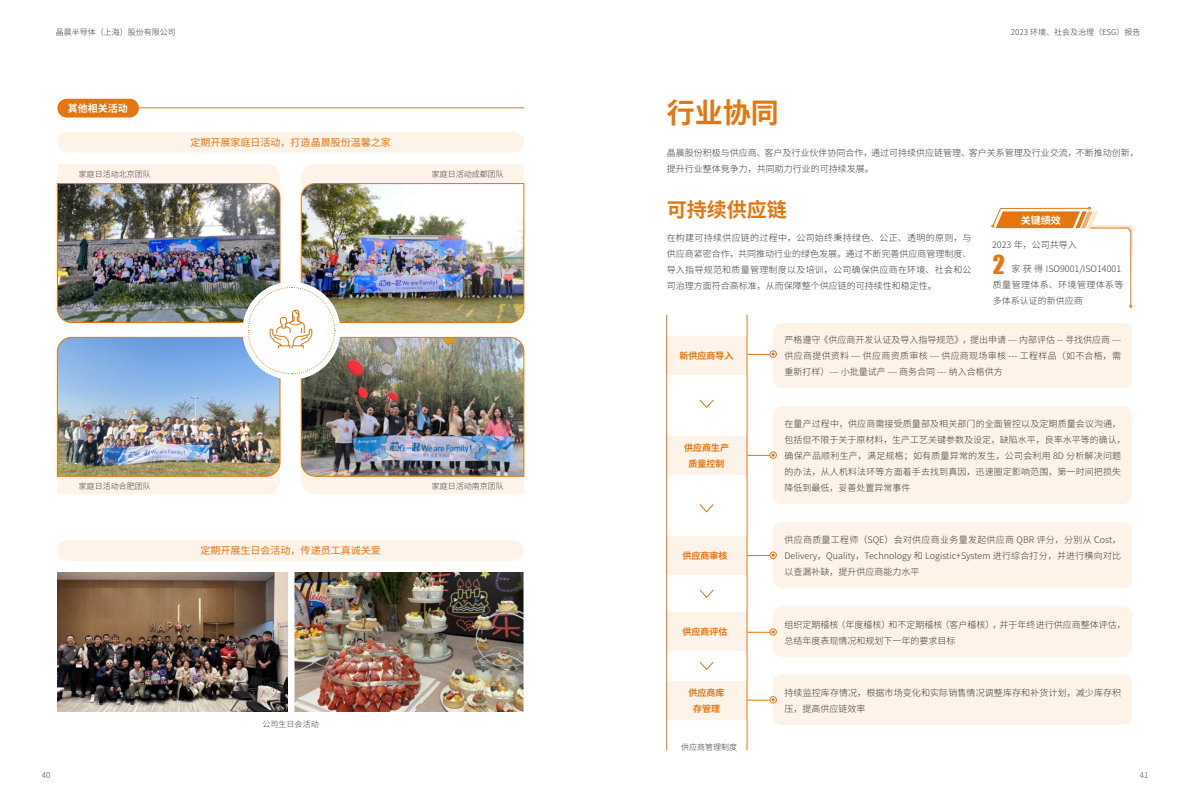
<style>
.page{position:relative;width:1191px;height:808px;background:#fff}
.page>*{position:absolute;margin:0;border:0;box-sizing:border-box;transform-origin:0 0}
.t1{font:700 28px "Source Han Sans CN";color:#e47610}
.t2{font:24px "Impact";color:#e47610}
.t3{font:700 20px "Source Han Sans CN";color:#e47610}
.t4{font:10px "Source Han Sans CN";color:#e47610}
.t5{font:700 10px "Source Han Sans CN";color:#fff}
.t6{font:300 9px/16px "Source Han Sans CN";color:#3e3a39}
.t7{font:700 9px/16px "Source Han Sans CN";color:#e47610;text-align:center}
.t8{font:300 9px/16px "Source Han Sans CN";letter-spacing:.045em;color:#3e3a39}
.t9{font:300 8px "Source Han Sans CN";color:#3e3a39}
.t10{font:300 8px "Source Han Sans CN";color:#4c4948}
</style>
<div class="page">
<img style="left:57px;top:573px;width:230px;height:138px">
<img style="left:294px;top:573px;width:230px;height:138px">
<div style="left:57px;top:99px;width:82px;height:19px;background:#e47610;border-radius:9px"></div>
<hr style="left:139px;top:108px;width:385px;height:1px;background:#e47610">
<div style="left:57px;top:132px;width:467px;height:20px;background:#fdf3e9;border-radius:10px"></div>
<div style="left:57px;top:540px;width:467px;height:21px;background:#fdf3e9;border-radius:10px"></div>
<img style="left:56px;top:164px;width:469px;height:330px">
<div style="left:666px;top:336px;width:81px;height:39px;background:#fdf3e9"></div>
<div style="left:666px;top:437px;width:81px;height:38px;background:#fdf3e9"></div>
<div style="left:666px;top:537px;width:81px;height:38px;background:#fdf3e9"></div>
<div style="left:666px;top:612px;width:81px;height:39px;background:#fdf3e9"></div>
<div style="left:666px;top:681px;width:81px;height:39px;background:#fdf3e9"></div>
<div style="left:773px;top:406px;width:359px;height:98px;background:#fdf3e9;border-radius:9px"></div>
<div style="left:773px;top:522px;width:359px;height:66px;background:#fdf3e9;border-radius:9px"></div>
<div style="left:773px;top:607px;width:359px;height:50px;background:#fdf3e9;border-radius:9px"></div>
<div style="left:773px;top:675px;width:359px;height:50px;background:#fdf3e9;border-radius:9px"></div>
<div style="left:773px;top:323px;width:359px;height:65px;background:#fdf3e9;border-radius:9px"></div>
<svg style="left:991px;top:207px;width:142px;height:101px"></svg>
<hr style="left:666px;top:315px;width:1px;height:435px;background:#e47610">
<hr style="left:747px;top:315px;width:1px;height:435px;background:#e47610">
<svg style="left:699px;top:399px;width:15px;height:9px"></svg>
<svg style="left:699px;top:504px;width:15px;height:9px"></svg>
<svg style="left:699px;top:589px;width:15px;height:9px"></svg>
<svg style="left:699px;top:661px;width:15px;height:9px"></svg>
<svg style="left:769px;top:350px;width:8px;height:8px"></svg>
<div style="left:769px;top:351px;width:7px;height:7px;border:1px solid #e47610;border-radius:50%"></div>
<svg style="left:747px;top:353px;width:27px;height:3px"></svg>
<svg style="left:769px;top:451px;width:8px;height:8px"></svg>
<div style="left:769px;top:452px;width:7px;height:6px;border:1px solid #e47610;border-radius:50%"></div>
<svg style="left:747px;top:453px;width:27px;height:4px"></svg>
<svg style="left:769px;top:551px;width:8px;height:8px"></svg>
<div style="left:769px;top:552px;width:7px;height:7px;border:1px solid #e47610;border-radius:50%"></div>
<svg style="left:747px;top:554px;width:27px;height:3px"></svg>
<svg style="left:769px;top:628px;width:8px;height:8px"></svg>
<div style="left:769px;top:628px;width:7px;height:7px;border:1px solid #e47610;border-radius:50%"></div>
<svg style="left:747px;top:630px;width:27px;height:3px"></svg>
<svg style="left:769px;top:696px;width:8px;height:8px"></svg>
<div style="left:769px;top:696px;width:7px;height:7px;border:1px solid #e47610;border-radius:50%"></div>
<svg style="left:747px;top:698px;width:27px;height:3px"></svg>
<p class="t9" style="left:56px;top:27px;width:121px">晶晨半导体（上海）股份有限公司</p>
<p class="t9" style="left:1011px;top:27px;width:131px">2023 环境、社会及治理（ESG）报告</p>
<p class="t5" style="left:68px;top:103px;width:61px">其他相关活动</p>
<h1 class="t1" style="left:666px;top:97px;width:113px">行业协同</h1>
<p class="t9" style="left:79px;top:169px;width:73px">家庭日活动北京团队</p>
<p class="t4" style="left:191px;top:137px;width:202px">定期开展家庭日活动，打造晶晨股份温馨之家</p>
<p class="t9" style="left:432px;top:169px;width:73px">家庭日活动成都团队</p>
<p class="t6" style="left:666px;top:144px;width:473px">晶晨股份积极与供应商、客户及行业伙伴协同合作，通过可持续供应链管理、客户关系管理及行业交流，不断推动创新，提升行业整体竞争力，共同助力行业的可持续发展。</p>
<h3 class="t3" style="left:666px;top:199px;width:121px">可持续供应链</h3>
<p class="t5" style="left:1020px;top:214px;width:41px">关键绩效</p>
<p class="t6" style="left:666px;top:229px;width:306px;text-align:justify">在构建可持续供应链的过程中，公司始终秉持绿色、公正、透明的原则，与供应商紧密合作，共同推动行业的绿色发展。通过不断完善供应商管理制度、导入指导规范和质量管理制度以及培训，公司确保供应商在环境、社会和公司治理方面符合高标准，从而保障整个供应链的可持续性和稳定性。</p>
<p class="t6" style="left:992px;top:237px;width:86px">2023 年，公司共导入</p>
<p class="t6" style="left:1011px;top:261px;width:111px">家获得 ISO9001/ISO14001</p>
<h2 class="t2" style="left:993px;top:246px;width:14px">2</h2>
<p class="t8" style="left:993px;top:276px;width:132px">质量管理体系、环境管理体系等多体系认证的新供应商</p>
<p class="t7" style="left:679px;top:348px;width:55px">新供应商导入</p>
<p class="t6" style="left:784px;top:332px;width:338px;text-align:justify">严格遵守《供应商开发认证及导入指导规范》，提出申请 --- 内部评估 -- 寻找供应商 ---供应商提供资料 --- 供应商资质审核 --- 供应商现场审核 --- 工程样品（如不合格，需重新打样）--- 小批量试产 --- 商务合同 --- 纳入合格供方</p>
<p class="t9" style="left:79px;top:481px;width:73px">家庭日活动合肥团队</p>
<p class="t9" style="left:432px;top:481px;width:73px">家庭日活动南京团队</p>
<p class="t7" style="left:684px;top:440px;width:46px">供应商生产质量控制</p>
<p class="t6" style="left:784px;top:416px;width:343px">在量产过程中，供应商需接受质量部及相关部门的全面管控以及定期质量会议沟通，包括但不限于关于原材料，生产工艺关键参数及设定，缺陷水平，良率水平等的确认，确保产品顺利生产，满足规格；如有质量异常的发生，公司会利用 8D 分析解决问题的办法，从人机料法环等方面着手去找到真因，迅速圈定影响范围，第一时间把损失降低到最低，妥善处置异常事件</p>
<p class="t4" style="left:201px;top:545px;width:182px">定期开展生日会活动，传递员工真诚关爱</p>
<p class="t7" style="left:682px;top:548px;width:46px">供应商审核</p>
<p class="t6" style="left:784px;top:532px;width:338px;text-align:justify">供应商质量工程师（SQE）会对供应商业务量发起供应商 QBR 评分，分别从 Cost，Delivery，Quality，Technology 和 Logistic+System 进行综合打分，并进行横向对比以查漏补缺，提升供应商能力水平</p>
<p class="t7" style="left:682px;top:624px;width:46px">供应商评估</p>
<p class="t6" style="left:784px;top:617px;width:343px">组织定期稽核（年度稽核）和不定期稽核（客户稽核），并于年终进行供应商整体评估，总结年度表现情况和规划下一年的要求目标</p>
<p class="t7" style="left:688px;top:685px;width:37px">供应商库存管理</p>
<p class="t6" style="left:784px;top:685px;width:338px">持续监控库存情况，根据市场变化和实际销售情况调整库存和补货计划，减少库存积压，提高供应链效率</p>
<p class="t9" style="left:263px;top:719px;width:57px">公司生日会活动</p>
<p class="t9" style="left:681px;top:742px;width:57px">供应商管理制度</p>
<p class="t10" style="left:42px;top:771px;width:10px">40</p>
<p class="t10" style="left:1139px;top:771px;width:10px">41</p>
</div>
